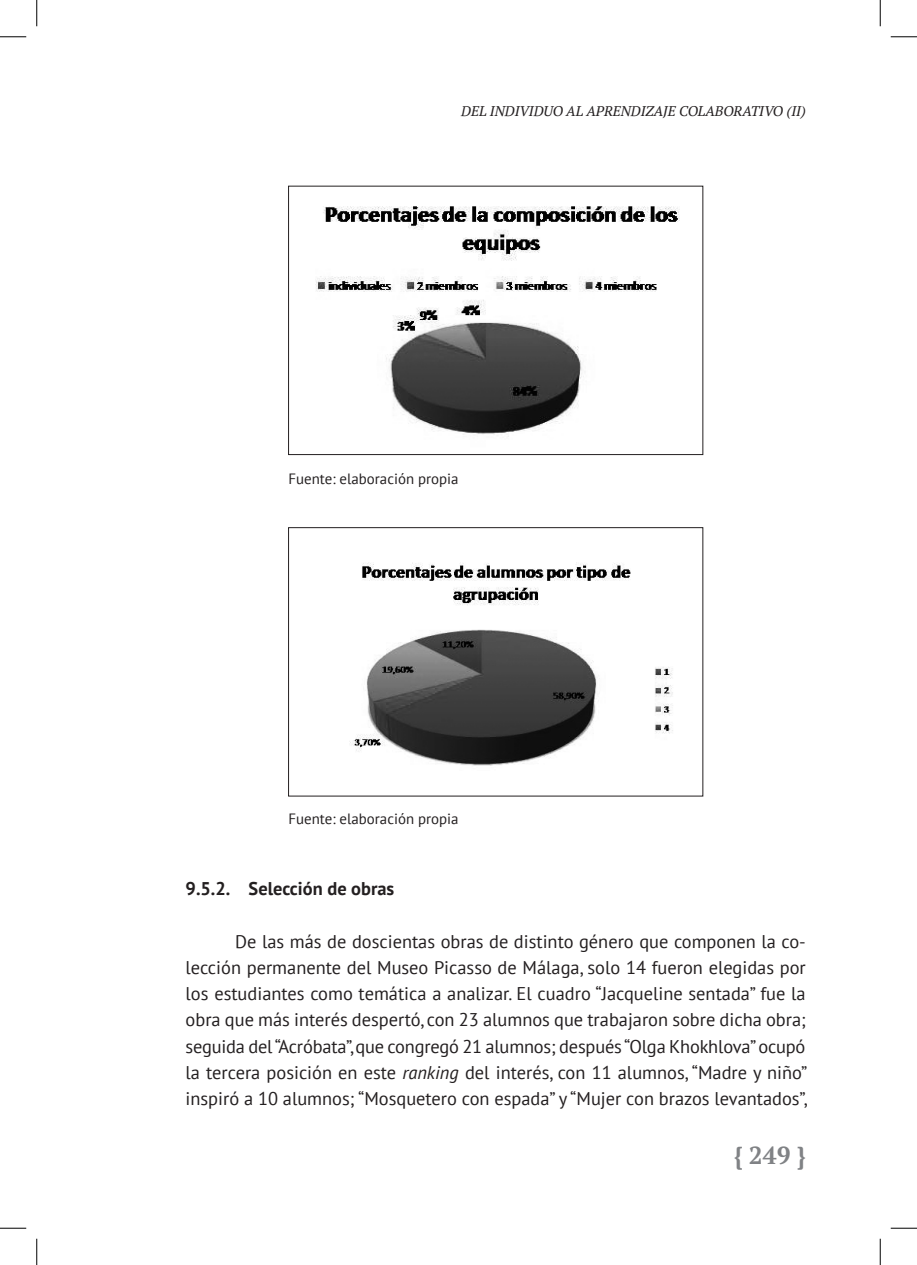
<style>
.page{position:relative;width:917px;height:1265px;background:#fff}
.page>*{position:absolute;margin:0;border:0;box-sizing:border-box;transform-origin:0 0}
.t1{font:700 24.5px "PT Serif";color:#808285}
.Texto_NORMAL{font:18.38px/26.2px "PT Sans";color:#231f20;text-align:justify}
.t2{font:700 18.38px "PT Sans";color:#231f20}
.PIE_DE_FOTO{font:14.88px "PT Sans";color:#231f20}
.t3{font:italic 14px "PT Serif";color:#231f20}
.s1{font-style:italic}
</style>
<div class="page">
<img style="left:315px;top:206px;width:365px;height:231px">
<div style="left:288px;top:186px;width:415px;height:269px;border:1px solid #231f20"></div>
<img style="left:349px;top:562px;width:324px;height:204px">
<div style="left:288px;top:527px;width:415px;height:269px;border:1px solid #231f20"></div>
<svg style="left:0;top:36px;width:26px;height:1px"></svg>
<svg style="left:891px;top:36px;width:26px;height:1px"></svg>
<svg style="left:0;top:1227px;width:26px;height:1px"></svg>
<svg style="left:891px;top:1227px;width:26px;height:1px"></svg>
<svg style="left:36px;top:0;width:1px;height:26px"></svg>
<svg style="left:36px;top:1238px;width:1px;height:26px"></svg>
<svg style="left:880px;top:0;width:1px;height:26px"></svg>
<svg style="left:880px;top:1238px;width:1px;height:26px"></svg>
<p class="t3" style="left:461px;top:102px;width:346px">DEL INDIVIDUO AL APRENDIZAJE COLABORATIVO (II)</p>
<p class="PIE_DE_FOTO" style="left:289px;top:469px;width:172px">Fuente: elaboración propia</p>
<p class="PIE_DE_FOTO" style="left:289px;top:808px;width:172px">Fuente: elaboración propia</p>
<p class="t2" style="left:186px;top:876px;width:210px">9.5.2. Selección de obras</p>
<p class="Texto_NORMAL" style="left:186px;top:927px;width:623px;text-indent:50px">De las más de doscientas obras de distinto género que componen la co&shy;lección permanente del Museo Picasso de Málaga, solo 14 fueron elegidas por los estudiantes como temática a analizar. El cuadro “Jacqueline sentada” fue la obra que más interés despertó, con 23 alumnos que trabajaron sobre dicha obra; seguida del “Acróbata”, que congregó 21 alumnos; después “Olga Khokhlova” ocupó la tercera posición en este <span class="s1">ranking</span> del interés, con 11 alumnos, “Madre y niño” inspiró a 10 alumnos; “Mosquetero con espada” y “Mujer con brazos levantados”,</p>
<h1 class="t1" style="left:734px;top:1138px;width:74px">{ 249 }</h1>
</div>
